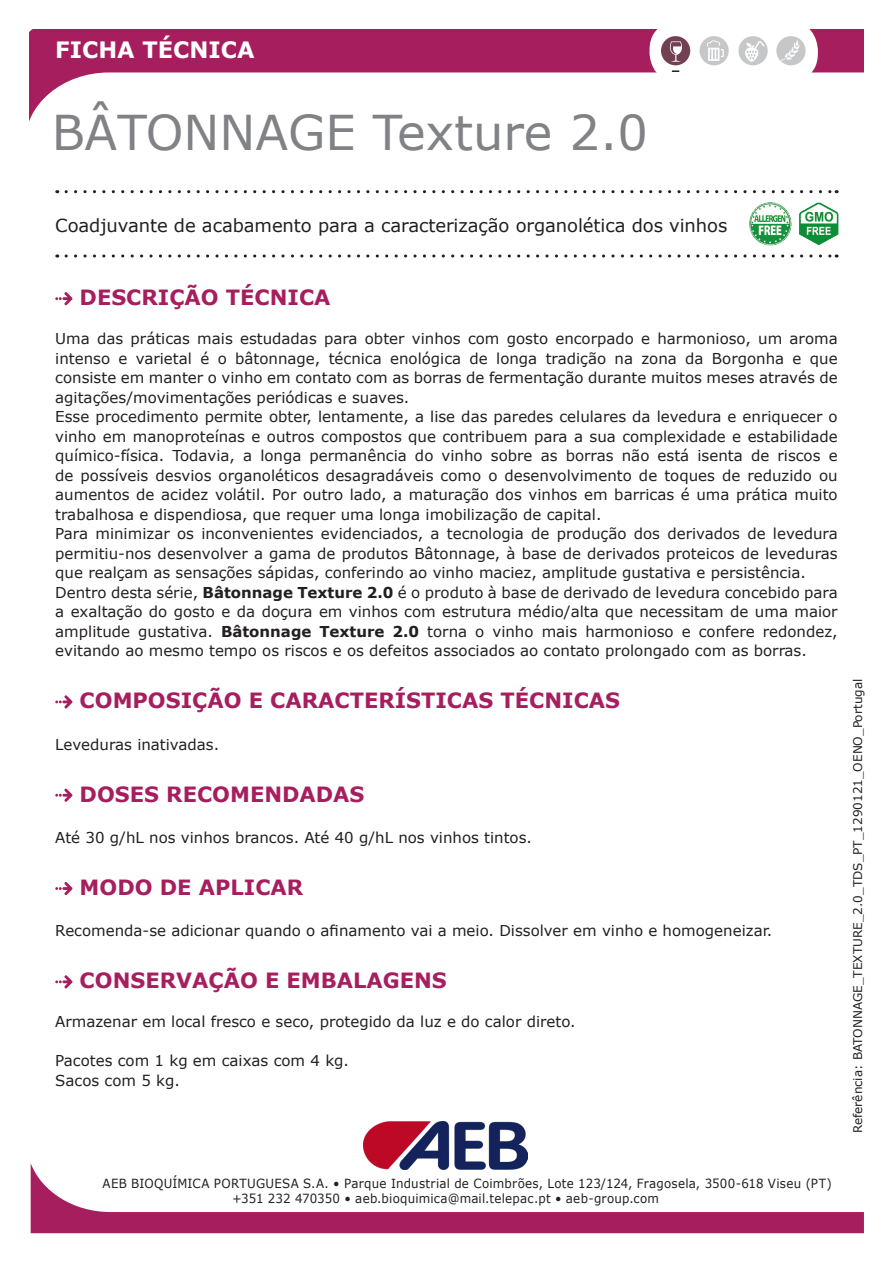
<style>
.page{position:relative;width:893px;height:1263px;background:#fff}
.page>*{position:absolute;margin:0;border:0;box-sizing:border-box;transform-origin:0 0}
.t1{font:48px "Verdana";color:#808285}
.t2{font:700 22.5px "Verdana";color:#fff}
.t3{font:700 21px "Verdana";color:#a71e5f}
.t4{font:18px "Verdana";letter-spacing:-.005em;color:#231f20}
.t5{font:15px/19.5px "Verdana";color:#231f20;text-align:justify}
.t6{font:12.6px/15.1px "Verdana";letter-spacing:.02em;color:#231f20;scale:.94 1}
.t7{font:12px "Verdana";color:#231f20}
.s1{font-weight:700}
</style>
<div class="page">
<svg style="left:66px;top:190px;width:771px;height:3px"></svg>
<svg style="left:66px;top:254px;width:771px;height:4px"></svg>
<img style="left:363px;top:1121px;width:165px;height:42px">
<svg style="left:31px;top:1163px;width:833px;height:70px"></svg>
<svg style="left:30px;top:30px;width:833px;height:89px"></svg>
<svg style="left:649px;top:21px;width:168px;height:61px"></svg>
<div style="left:651px;top:22px;width:167px;height:60px;background:#fff;border-radius:28px"></div>
<svg style="left:671px;top:70px;width:8px;height:2px"></svg>
<div style="left:776px;top:36px;width:30px;height:29px;background:#c6c7c8;border-radius:50%"></div>
<svg style="left:781px;top:40px;width:19px;height:21px"></svg>
<div style="left:738px;top:36px;width:30px;height:29px;background:#c6c7c8;border-radius:50%"></div>
<div style="left:661px;top:36px;width:29px;height:29px;background:#724053;border-radius:50%"></div>
<div style="left:699px;top:36px;width:30px;height:29px;background:#c6c7c8;border-radius:50%"></div>
<svg style="left:707px;top:40px;width:17px;height:21px"></svg>
<svg style="left:670px;top:41px;width:12px;height:21px"></svg>
<svg style="left:745px;top:41px;width:20px;height:21px"></svg>
<svg style="left:55px;top:292px;width:17px;height:13px"></svg>
<svg style="left:55px;top:695px;width:17px;height:13px"></svg>
<svg style="left:55px;top:789px;width:17px;height:13px"></svg>
<svg style="left:55px;top:882px;width:17px;height:13px"></svg>
<svg style="left:55px;top:975px;width:17px;height:13px"></svg>
<img style="left:749px;top:202px;width:90px;height:44px">
<h2 class="t2" style="left:55px;top:34px;width:201px">FICHA TÉCNICA</h2>
<p class="t1" style="left:52px;top:100px;width:598px">BÂTONNAGE Texture 2.0</p>
<p class="t4" style="left:55px;top:213px;width:674px">Coadjuvante de acabamento para a caracterização organolética dos vinhos</p>
<p class="t3" style="left:80px;top:283px;width:252px">DESCRIÇÃO TÉCNICA</p>
<p class="t5" style="left:55px;top:329px;width:784px">Uma das práticas mais estudadas para obter vinhos com gosto encorpado e harmonioso, um aroma intenso e varietal é o bâtonnage, técnica enológica de longa tradição na zona da Borgonha e que consiste em manter o vinho em contato com as borras de fermentação durante muitos meses através de agitações/movimentações periódicas e suaves.</p>
<p class="t5" style="left:55px;top:407px;width:784px">Esse procedimento permite obter, lentamente, a lise das paredes celulares da levedura e enriquecer o vinho em manoproteínas e outros compostos que contribuem para a sua complexidade e estabilidade químico-física. Todavia, a longa permanência do vinho sobre as borras não está isenta de riscos e de possíveis desvios organoléticos desagradáveis como o desenvolvimento de toques de reduzido ou aumentos de acidez volátil. Por outro lado, a maturação dos vinhos em barricas é uma prática muito trabalhosa e dispendiosa, que requer uma longa imobilização de capital.</p>
<p class="t5" style="left:55px;top:524px;width:784px">Para minimizar os inconvenientes evidenciados, a tecnologia de produção dos derivados de levedura permitiu-nos desenvolver a gama de produtos Bâtonnage, à base de derivados proteicos de leveduras que realçam as sensações sápidas, conferindo ao vinho maciez, amplitude gustativa e persistência.</p>
<p class="t5" style="left:55px;top:582px;width:784px">Dentro desta série, <span class="s1">Bâtonnage Texture 2.0</span> é o produto à base de derivado de levedura concebido para a exaltação do gosto e da doçura em vinhos com estrutura médio/alta que necessitam de uma maior amplitude gustativa. <span class="s1">Bâtonnage Texture 2.0</span> torna o vinho mais harmonioso e confere redondez, evitando ao mesmo tempo os riscos e os defeitos associados ao contato prolongado com as borras.</p>
<p class="t3" style="left:80px;top:686px;width:542px">COMPOSIÇÃO E CARACTERÍSTICAS TÉCNICAS</p>
<p class="t5" style="left:55px;top:734px;width:165px">Leveduras inativadas.</p>
<p class="t3" style="left:80px;top:779px;width:286px">DOSES RECOMENDADAS</p>
<p class="t5" style="left:55px;top:827px;width:478px">Até 30 g/hL nos vinhos brancos. Até 40 g/hL nos vinhos tintos.</p>
<p class="t3" style="left:80px;top:872px;width:225px">MODO DE APLICAR</p>
<p class="t5" style="left:55px;top:921px;width:719px">Recomenda-se adicionar quando o afinamento vai a meio. Dissolver em vinho e homogeneizar.</p>
<p class="t3" style="left:80px;top:966px;width:369px">CONSERVAÇÃO E EMBALAGENS</p>
<p class="t5" style="left:55px;top:1012px;width:522px">Armazenar em local fresco e seco, protegido da luz e do calor direto.</p>
<p class="t5" style="left:55px;top:1051px;width:295px">Pacotes com 1 kg em caixas com 4 kg.</p>
<p class="t5" style="left:55px;top:1070px;width:126px">Sacos com 5 kg.</p>
<p class="t7" style="left:850px;top:1133px;width:456px;rotate:-90deg">Referência: BATONNAGE_TEXTURE_2.0_TDS_PT_1290121_OENO_Portugal</p>
<p class="t6" style="left:232px;top:1175px;width:639px;text-indent:-130px">AEB BIOQUÍMICA PORTUGUESA S.A. • Parque Industrial de Coimbrões, Lote 123/124, Fragosela, 3500-618 Viseu (PT) +351 232 470350 • aeb.bioquimica@mail.telepac.pt • aeb-group.com</p>
</div>
